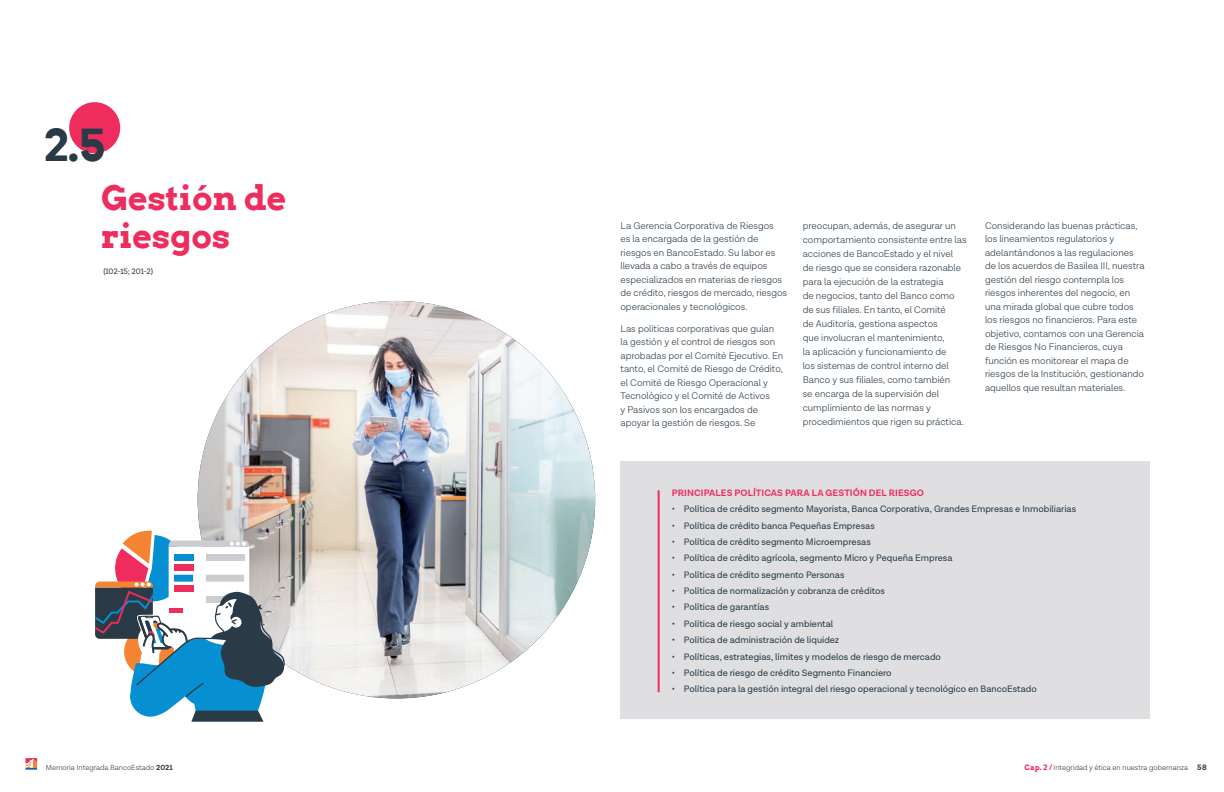
<style>
.page{position:relative;width:1224px;height:792px;background:#fff}
.page>*{position:absolute;margin:0;border:0;box-sizing:border-box;transform-origin:0 0}
.t1{font:700 44.1px "Arvo";color:#2a3b47}
.t2{font:700 33.8px/37.8px "Arvo";color:#ee2c5d}
.t3{font:300 9.8px/13.5px "Lota Grotesque";letter-spacing:-.005em;color:#2a3b47}
.t4{font:9.4px "Lota Grotesque";color:#2a3b47}
.t5{font:700 9.4px "Lota Grotesque";letter-spacing:.01em;color:#ee2c5d}
.t6{font:8px "Lota Grotesque";letter-spacing:-.01em;color:#2a3b47}
.t7{font:300 7.5px "Lota Grotesque";color:#2a3b47}
.s1{font-weight:700}
.s2{font-family:"Arvo";font-weight:700;color:#ee2c5d}
.s3{font-weight:700;font-size:8px}
</style>
<div class="page">
<svg style="left:26px;top:758px;width:11px;height:12px"></svg>
<img style="left:198px;top:301px;width:397px;height:397px;border-radius:199px">
<div style="left:69px;top:102px;width:51px;height:51px;background:#ee2c5d;border-radius:50%"></div>
<div style="left:621px;top:461px;width:529px;height:257px;background:#dfdfe2"></div>
<hr style="left:658px;top:490px;width:2px;height:202px;background:#ee2c5d">
<svg style="left:95px;top:530px;width:190px;height:192px"></svg>
<h1 class="t1" style="left:43px;top:118px;width:63px">2.5</h1>
<h2 class="t2" style="left:101px;top:178px;width:187px">Gestión de riesgos</h2>
<p class="t6" style="left:103px;top:267px;width:51px">(102-15; 201-2)</p>
<p class="t3" style="left:621px;top:219px;width:168px">La Gerencia Corporativa de Riesgos<br>es la encargada de la gestión de riesgos en BancoEstado. Su labor es llevada a cabo a través de equipos especializados en materias de riesgos de crédito, riesgos de mercado, riesgos operacionales y tecnológicos.</p>
<p class="t3" style="left:621px;top:322px;width:164px">Las políticas corporativas que guían la gestión y el control de riesgos son aprobadas por el Comité Ejecutivo. En tanto, el Comité de Riesgo de Crédito, el Comité de Riesgo Operacional y Tecnológico y el Comité de Activos<br>y Pasivos son los encargados de apoyar la gestión de riesgos. Se</p>
<p class="t3" style="left:803px;top:218px;width:165px;line-height:14px">preocupan, además, de asegurar un comportamiento consistente entre las acciones de BancoEstado y el nivel<br>de riesgo que se considera razonable para la ejecución de la estrategia<br>de negocios, tanto del Banco como de sus filiales. En tanto, el Comité<br>de Auditoría, gestiona aspectos<br>que involucran el mantenimiento,<br>la aplicación y funcionamiento de<br>los sistemas de control interno del Banco y sus filiales, como también<br>se encarga de la supervisión del cumplimiento de las normas y procedimientos que rigen su práctica.</p>
<p class="t3" style="left:985px;top:219px;width:161px">Considerando las buenas prácticas, los lineamientos regulatorios y adelantándonos a las regulaciones de los acuerdos de Basilea III, nuestra gestión del riesgo contempla los riesgos inherentes del negocio, en una mirada global que cubre todos los riesgos no financieros. Para este objetivo, contamos con una Gerencia de Riesgos No Financieros, cuya función es monitorear el mapa de riesgos de la Institución, gestionando aquellos que resultan materiales.</p>
<p class="t5" style="left:672px;top:487px;width:254px">PRINCIPALES POLÍTICAS PARA LA GESTIÓN DEL RIESGO</p>
<p class="t4" style="left:672px;top:504px;width:406px">• Política de crédito segmento Mayorista, Banca Corporativa, Grandes Empresas e Inmobiliarias</p>
<p class="t4" style="left:672px;top:520px;width:204px">• Política de crédito banca Pequeñas Empresas</p>
<p class="t4" style="left:672px;top:537px;width:200px">• Política de crédito segmento Microempresas</p>
<p class="t4" style="left:672px;top:553px;width:282px">• Política de crédito agrícola, segmento Micro y Pequeña Empresa</p>
<p class="t4" style="left:672px;top:569px;width:174px">• Política de crédito segmento Personas</p>
<p class="t4" style="left:672px;top:586px;width:215px">• Política de normalización y cobranza de créditos</p>
<p class="t4" style="left:672px;top:602px;width:99px">• Política de garantías</p>
<p class="t4" style="left:672px;top:618px;width:163px">• Política de riesgo social y ambiental</p>
<p class="t4" style="left:672px;top:635px;width:169px">• Política de administración de liquidez</p>
<p class="t4" style="left:672px;top:651px;width:270px">• Políticas, estrategias, límites y modelos de riesgo de mercado</p>
<p class="t4" style="left:672px;top:667px;width:221px">• Política de riesgo de crédito Segmento Financiero</p>
<p class="t4" style="left:672px;top:684px;width:366px">• Política para la gestión integral del riesgo operacional y tecnológico en BancoEstado</p>
<p class="t7" style="left:46px;top:764px;width:128px">Memoria Integrada BancoEstado <span class="s1">2021</span></p>
<p class="t7" style="left:1024px;top:764px;width:184px"><span class="s2">Cap. 2 /</span> Integridad y ética en nuestra gobernanza <span class="s3">58</span></p>
</div>
